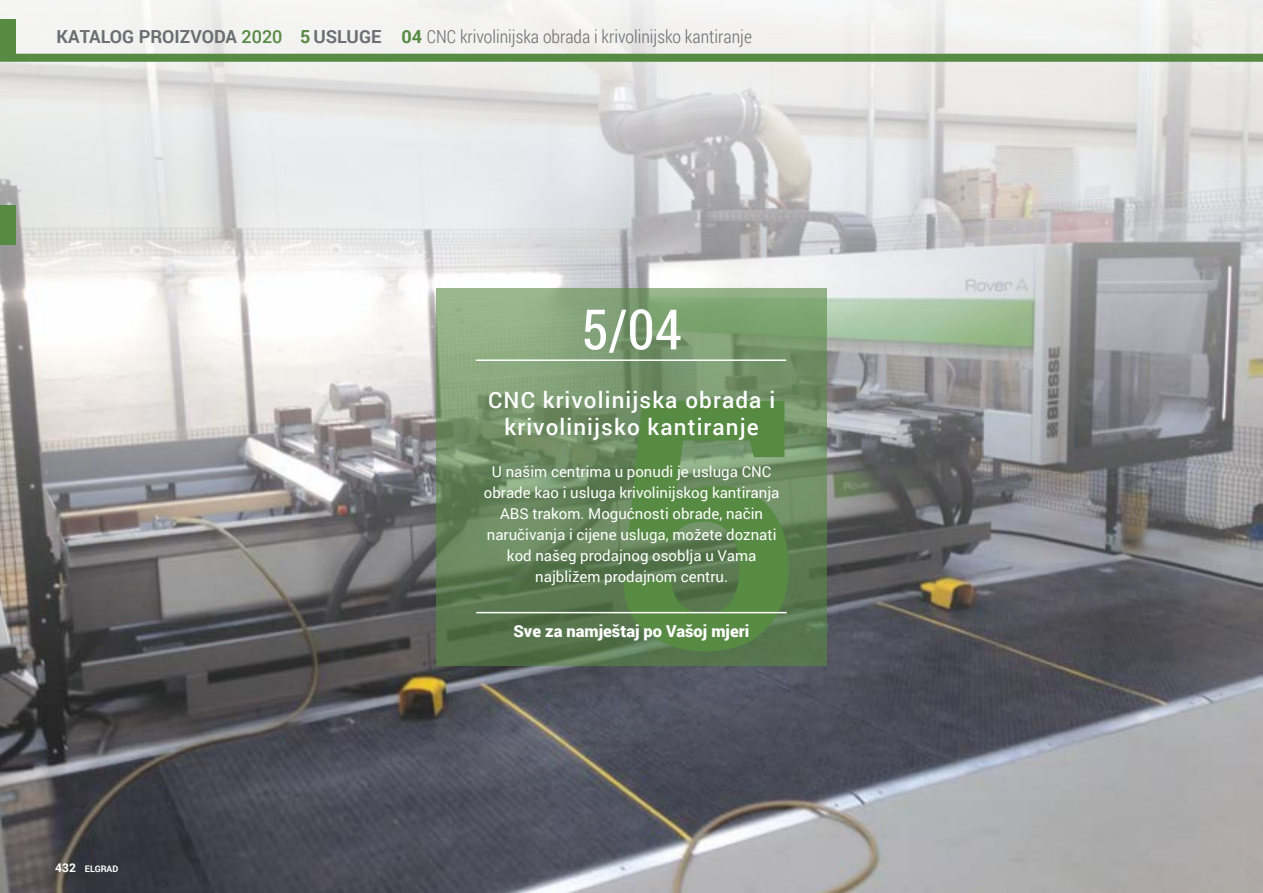
<style>
.page{position:relative;width:1263px;height:893px;background:#fff}
.page>*{position:absolute;margin:0;border:0;box-sizing:border-box;transform-origin:0 0}
.t1{font:55.8px "Roboto Condensed";color:#fff}
.t2{font:500 22.5px/27px "Roboto";letter-spacing:.05em;color:#fff;text-align:center}
.t3{font:300 18px "Roboto Condensed";color:#6d6e71}
.t4{font:700 18px "Roboto";color:#6d6e71}
.t5{font:900 16.5px "Roboto";color:#fff}
.t6{font:15px/21px "Roboto";color:#fff;text-align:center}
.t7{font:700 9px "Roboto";color:#fff}
.s1{font-weight:500;color:#578a43}
.s2{color:#578a43}
.s3{font-family:"Roboto";font-weight:700;color:#578a43}
.s4{font-size:12px}
</style>
<div class="page">
<img style="left:0;top:0;width:1263px;height:893px">
<svg style="left:1262px;top:591px;width:1px;height:220px"></svg>
<svg style="left:436px;top:289px;width:391px;height:377px;background:#6f8e64"></svg>
<svg style="left:623px;top:401px;width:166px;height:250px;background:#5c874d"></svg>
<hr style="left:476px;top:359px;width:310px;height:2px;background:#fff">
<hr style="left:476px;top:612px;width:311px;height:1px;background:#fff">
<div style="left:0;top:20px;width:16px;height:41px;background:#578a43"></div>
<div style="left:0;top:54px;width:1263px;height:8px;background:#578a43"></div>
<div style="left:0;top:205px;width:16px;height:40px;background:#578a43"></div>
<p class="t4" style="left:57px;top:24px;width:326px">KATALOG PROIZVODA <span class="s1">2020</span> <span class="s2">5</span> USLUGE</p>
<p class="t3" style="left:402px;top:24px;width:352px"><span class="s3">04</span> CNC krivolinijska obrada i krivolinijsko kantiranje</p>
<p class="t7" style="left:55px;top:862px;width:65px"><span class="s4">432</span> ELGRAD</p>
<h1 class="t1" style="left:581px;top:291px;width:102px">5/04</h1>
<h2 class="t2" style="left:488px;top:385px;width:289px">CNC krivolinijska obrada i krivolinijsko kantiranje</h2>
<p class="t6" style="left:484px;top:460px;width:297px">U našim centrima u ponudi je usluga CNC obrade kao i usluga krivolinijskog kantiranja ABS trakom. Mogućnosti obrade, način naručivanja i cijene usluga, možete doznati kod našeg prodajnog osoblja u Vama najbližem prodajnom centru.</p>
<p class="t5" style="left:514px;top:619px;width:237px">Sve za namještaj po Vašoj mjeri</p>
</div>
